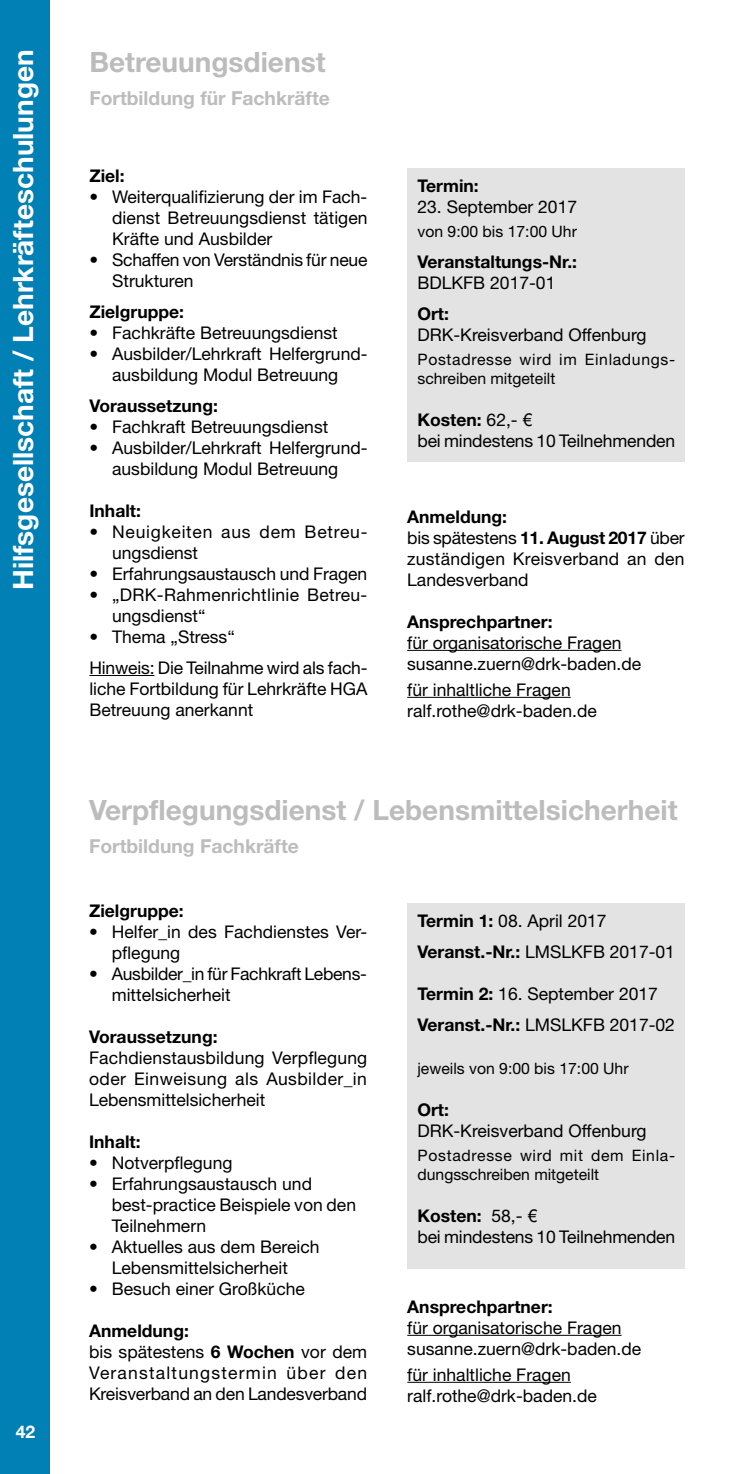
<style>
.page{position:relative;width:735px;height:1474px;background:#fff}
.page>*{position:absolute;margin:0;border:0;box-sizing:border-box;transform-origin:0 0}
.t1{font:700 28px "Helvetica Neue";color:#bcbcbc}
.t2{font:700 28px "Helvetica Neue";color:#fff}
.t3{font:700 19.25px "Helvetica Neue";color:#bcbcbc}
.t4{font:17.5px/21px "Helvetica Neue";color:#000}
.t5{font:700 17.5px "Helvetica Neue";color:#000}
.t6{font:17.5px/21px "Helvetica Neue";letter-spacing:.02em;color:#000}
.t7{font:17.5px/21px "Helvetica Neue";letter-spacing:.045em;color:#000}
.t8{font:700 17.5px "Helvetica Neue";color:#fff}
.t9{font:15.75px/18.9px "Helvetica Neue";color:#000}
.t10{font:15.75px/18.9px "Helvetica Neue";letter-spacing:.04em;color:#000}
.s1{font-weight:700}
</style>
<div class="page">
<div style="left:0;top:0;width:50px;height:1473px;background:#0080b5"></div>
<div style="left:407px;top:169px;width:277px;height:293px;background:#e3e3e3"></div>
<div style="left:407px;top:903px;width:277px;height:365px;background:#e3e3e3"></div>
<hr style="left:89px;top:675px;width:65px;height:1px;background:#000">
<hr style="left:407px;top:650px;width:214px;height:1px;background:#000">
<hr style="left:407px;top:697px;width:163px;height:1px;background:#000">
<hr style="left:407px;top:1334px;width:214px;height:1px;background:#000">
<hr style="left:407px;top:1381px;width:163px;height:1px;background:#000">
<h1 class="t2" style="left:6px;top:590px;width:542px;rotate:-90deg">Hilfsgesellschaft / Lehrkräfteschulungen</h1>
<h1 class="t1" style="left:89px;top:44px;width:237px">Betreuungsdienst</h1>
<p class="t3" style="left:89px;top:86px;width:242px">Fortbildung für Fachkräfte</p>
<p class="t5" style="left:89px;top:165px;width:37px">Ziel:</p>
<p class="t4" style="left:112px;top:186px;width:257px;text-align:justify;text-indent:-23px">• Weiterqualifizierung der im Fach&shy;dienst Betreuungsdienst tätigen Kräfte und Ausbilder</p>
<p class="t4" style="left:112px;top:249px;width:256px;text-indent:-23px">• Schaffen von Verständnis für neue<br>Strukturen</p>
<p class="t5" style="left:89px;top:301px;width:96px">Zielgruppe:</p>
<p class="t4" style="left:89px;top:322px;width:250px">• Fachkräfte Betreuungsdienst</p>
<p class="t4" style="left:89px;top:343px;width:279px;text-align:center">• Ausbilder/Lehrkraft Helfergrund&shy;ausbildung Modul Betreuung</p>
<p class="t5" style="left:89px;top:394px;width:130px">Voraussetzung:</p>
<p class="t4" style="left:89px;top:416px;width:240px">• Fachkraft Betreuungsdienst</p>
<p class="t4" style="left:89px;top:437px;width:279px;text-align:center">• Ausbilder/Lehrkraft Helfergrund&shy;ausbildung Modul Betreuung</p>
<p class="t5" style="left:89px;top:499px;width:53px">Inhalt:</p>
<p class="t7" style="left:112px;top:521px;width:257px;text-indent:-23px">• Neuigkeiten aus dem Betreu&shy;ungsdienst</p>
<p class="t4" style="left:89px;top:563px;width:279px">• Erfahrungsaustausch und Fragen</p>
<p class="t6" style="left:112px;top:584px;width:257px;text-indent:-23px">• „DRK-Rahmenrichtlinie Betreu&shy;ungsdienst“</p>
<p class="t4" style="left:89px;top:621px;width:279px;line-height:31px">• Thema „Stress“<br>Hinweis: Die Teilnahme wird als fach-</p>
<p class="t4" style="left:89px;top:677px;width:279px">liche Fortbildung für Lehrkräfte HGA<br>Betreuung anerkannt</p>
<p class="t5" style="left:417px;top:175px;width:63px">Termin:</p>
<p class="t4" style="left:417px;top:196px;width:161px">23. September 2017</p>
<p class="t9" style="left:417px;top:222px;width:161px">von 9:00 bis 17:00 Uhr</p>
<p class="t5" style="left:417px;top:251px;width:161px">Veranstaltungs-Nr.:</p>
<p class="t4" style="left:417px;top:272px;width:139px">BDLKFB 2017-01</p>
<p class="t5" style="left:417px;top:303px;width:33px">Ort:</p>
<p class="t4" style="left:417px;top:324px;width:230px">DRK-Kreisverband Offenburg</p>
<p class="t10" style="left:417px;top:350px;width:259px">Postadresse wird im Einladungs&shy;schreiben mitgeteilt</p>
<p class="t4" style="left:417px;top:409px;width:259px"><span class="s1">Kosten:</span> 62,- €<br>bei mindestens 10 Teilnehmenden</p>
<p class="t4" style="left:407px;top:505px;width:279px"><span class="s1">Anmeldung:<br></span>bis spätestens <span class="s1">11. August 2017</span> über zuständigen Kreisverband an den<br>Landesverband</p>
<p class="t5" style="left:407px;top:610px;width:147px">Ansprechpartner:</p>
<p class="t4" style="left:407px;top:631px;width:235px">für organisatorische Fragen susanne.zuern@drk-baden.de</p>
<p class="t4" style="left:407px;top:678px;width:191px">für inhaltliche Fragen ralf.rothe@drk-baden.de</p>
<h1 class="t1" style="left:89px;top:792px;width:589px">Verpflegungsdienst / Lebensmittelsicherheit</h1>
<p class="t3" style="left:89px;top:833px;width:211px">Fortbildung Fachkräfte</p>
<p class="t8" style="left:16px;top:1420px;width:21px">42</p>
<p class="t5" style="left:89px;top:900px;width:96px">Zielgruppe:</p>
<p class="t4" style="left:112px;top:921px;width:257px;text-indent:-23px">• Helfer_in des Fachdienstes Ver&shy;pflegung</p>
<p class="t4" style="left:112px;top:963px;width:256px;text-indent:-23px">• Ausbilder_in für Fachkraft Lebens&shy;mittelsicherheit</p>
<p class="t5" style="left:89px;top:1026px;width:130px">Voraussetzung:</p>
<p class="t4" style="left:89px;top:1047px;width:279px;text-align:justify">Fachdienstausbildung Verpflegung oder Einweisung als Ausbilder_in Lebensmittelsicherheit</p>
<p class="t5" style="left:89px;top:1131px;width:53px">Inhalt:</p>
<p class="t4" style="left:89px;top:1152px;width:145px">• Notverpflegung</p>
<p class="t4" style="left:112px;top:1173px;width:245px;text-indent:-23px">• Erfahrungsaustausch und best-practice Beispiele von den<br>Teilnehmern</p>
<p class="t4" style="left:89px;top:1236px;width:232px;text-align:center">• Aktuelles aus dem Bereich<br>Lebensmittelsicherheit</p>
<p class="t4" style="left:89px;top:1278px;width:217px">• Besuch einer Großküche</p>
<p class="t4" style="left:89px;top:1320px;width:279px"><span class="s1">Anmeldung:<br></span>bis spätestens <span class="s1">6 Wochen</span> vor dem<br>Veranstaltungstermin über den<br>Kreisverband an den Landesverband</p>
<p class="t4" style="left:417px;top:905px;width:259px;line-height:31px"><span class="s1">Termin 1:</span> 08. April 2017<br><span class="s1">Veranst.-Nr.:</span> LMSLKFB 2017-01</p>
<p class="t4" style="left:417px;top:978px;width:259px;line-height:31px"><span class="s1">Termin 2:</span> 16. September 2017<br><span class="s1">Veranst.-Nr.:</span> LMSLKFB 2017-02</p>
<p class="t9" style="left:417px;top:1058px;width:212px">jeweils von 9:00 bis 17:00 Uhr</p>
<p class="t5" style="left:417px;top:1098px;width:33px">Ort:</p>
<p class="t4" style="left:417px;top:1119px;width:230px">DRK-Kreisverband Offenburg</p>
<p class="t9" style="left:417px;top:1145px;width:259px">Postadresse wird mit dem Einla&shy;dungsschreiben mitgeteilt</p>
<p class="t4" style="left:417px;top:1204px;width:259px"><span class="s1">Kosten:</span> 58,- €<br>bei mindestens 10 Teilnehmenden</p>
<p class="t5" style="left:407px;top:1295px;width:147px">Ansprechpartner:</p>
<p class="t4" style="left:407px;top:1316px;width:235px">für organisatorische Fragen susanne.zuern@drk-baden.de</p>
<p class="t4" style="left:407px;top:1363px;width:191px">für inhaltliche Fragen ralf.rothe@drk-baden.de</p>
</div>
